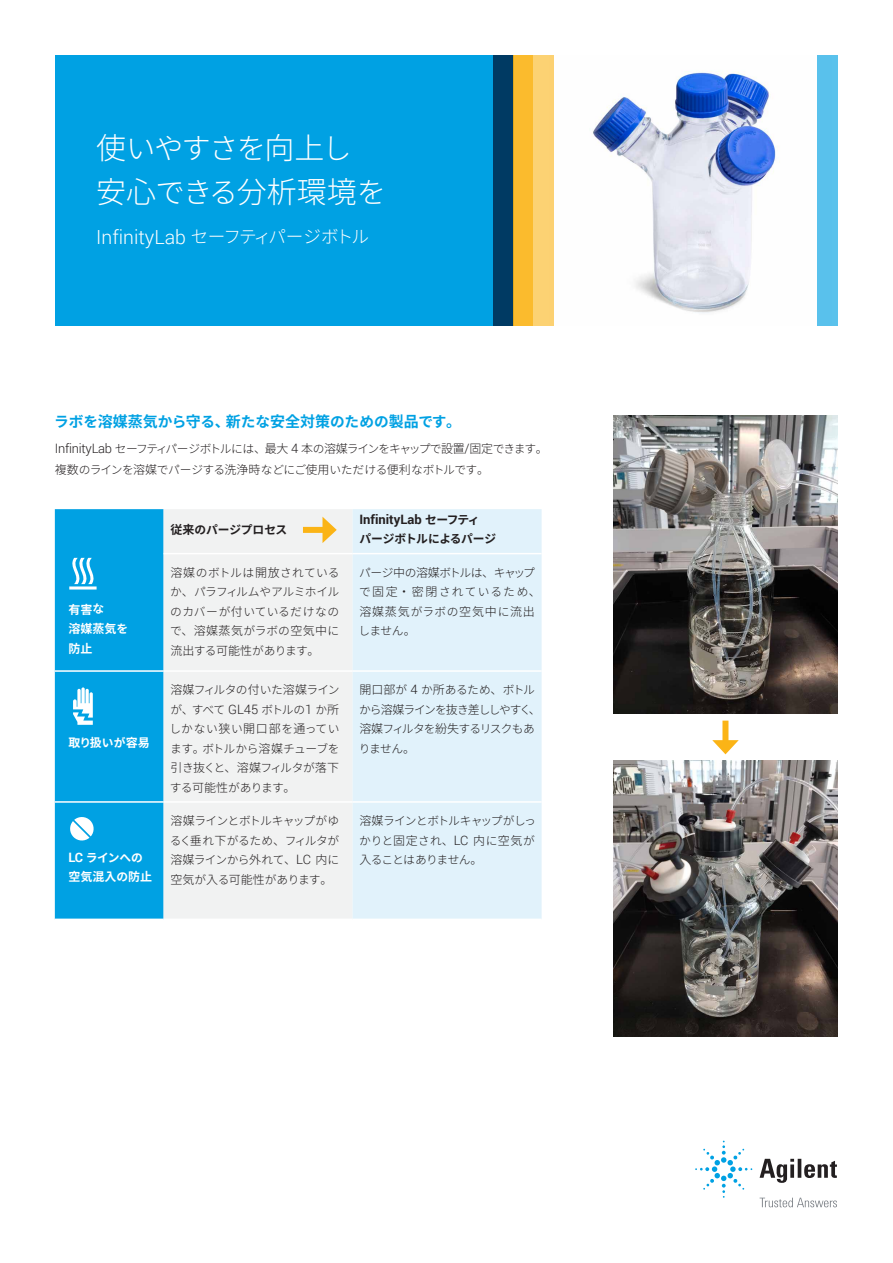
<style>
.page{position:relative;width:893px;height:1263px;background:#fff}
.page>*{position:absolute;margin:0;border:0;box-sizing:border-box;transform-origin:0 0}
.t1{font:300 30px "Noto Sans CJ Kjp";color:#fff}
.t2{font:300 29.4px "Noto Sans CJ Kjp";letter-spacing:-.06em;color:#fff}
.t3{font:300 19.5px "Roboto";color:#fff}
.t4{font:700 14.7px "Noto Sans CJ Kjp";letter-spacing:-.005em;color:#00a1e3}
.t5{font:700 12.9px "Roboto";color:#231f20}
.t6{font:300 12px "Noto Sans CJ Kjp";letter-spacing:.035em;color:#231f20}
.t7{font:700 12px/19.5px "Noto Sans CJ Kjp";color:#fff}
.t8{font:300 12px "Noto Sans CJ Kjp";letter-spacing:.07em;color:#231f20}
.t9{font:300 11.7px/19.5px "Noto Sans CJ Kjp";letter-spacing:-.06em;color:#231f20;text-align:justify}
.t10{font:300 11.7px/19.5px "Noto Sans CJ Kjp";letter-spacing:-.095em;color:#231f20}
.t11{font:300 11.7px/19.5px "Noto Sans CJ Kjp";letter-spacing:-.025em;color:#231f20}
.t12{font:700 11.7px "Noto Sans CJ Kjp";letter-spacing:-.02em;color:#231f20}
.t13{font:700 11.7px "Noto Sans CJ Kjp";letter-spacing:-.03em;color:#fff}
.s1{font-size:30px}
.s2{font-size:29.4px}
.s3{font-family:"Noto Sans CJ Kjp";font-size:17.7px}
.s4{font-size:15px}
.s5{font-family:"Roboto";font-size:12.9px}
.s6{font-size:12px}
.s7{font-size:11.7px}
.s8{font-family:"Noto Sans CJ Kjp";font-size:11.7px}
</style>
<div class="page">
<div style="left:55px;top:55px;width:458px;height:270px;background:#00a1e3"></div>
<img style="left:593px;top:71px;width:187px;height:242px">
<div style="left:817px;top:55px;width:20px;height:270px;background:#59c1ec"></div>
<div style="left:493px;top:55px;width:20px;height:270px;background:#003a63"></div>
<div style="left:513px;top:55px;width:20px;height:270px;background:#fbbb2d"></div>
<div style="left:533px;top:55px;width:21px;height:270px;background:#fcd273"></div>
<div style="left:164px;top:509px;width:189px;height:409px;background:#f1f2f2"></div>
<div style="left:353px;top:509px;width:189px;height:409px;background:#e1f2fb"></div>
<hr style="left:164px;top:553px;width:189px;height:1px;background:#fff">
<hr style="left:353px;top:553px;width:189px;height:1px;background:#fff">
<hr style="left:164px;top:670px;width:189px;height:2px;background:#fff">
<hr style="left:353px;top:670px;width:189px;height:2px;background:#fff">
<hr style="left:164px;top:801px;width:189px;height:2px;background:#fff">
<hr style="left:353px;top:801px;width:189px;height:2px;background:#fff">
<div style="left:55px;top:509px;width:109px;height:410px;background:#00a1e3"></div>
<img style="left:614px;top:416px;width:223px;height:298px">
<img style="left:614px;top:760px;width:223px;height:276px">
<div style="left:722px;top:721px;width:6px;height:24px;background:#fbb416"></div>
<svg style="left:712px;top:740px;width:27px;height:14px"></svg>
<div style="left:303px;top:527px;width:25px;height:6px;background:#fbb416"></div>
<svg style="left:322px;top:517px;width:15px;height:26px"></svg>
<svg style="left:760px;top:1159px;width:77px;height:24px"></svg>
<svg style="left:695px;top:1141px;width:57px;height:57px"></svg>
<svg style="left:760px;top:1198px;width:77px;height:9px"></svg>
<h2 class="t2" style="left:96px;top:132px;width:257px"><span class="s1">使</span>いやすさを<span class="s1">向上</span>し</h2>
<h1 class="t1" style="left:96px;top:175px;width:291px">安心<span class="s2">できる</span>分析環境<span class="s2">を</span></h1>
<h3 class="t3" style="left:96px;top:223px;width:274px">InfinityLab <span class="s3">セーフティパージボトル</span></h3>
<p class="t4" style="left:54px;top:413px;width:409px">ラボを<span class="s4">溶媒蒸気</span>から<span class="s4">守</span>る<span class="s4">、新</span>たな<span class="s4">安全対策</span>のための<span class="s4">製品</span>です<span class="s4">。</span></p>
<p class="t9" style="left:55px;top:438px;width:494px;line-height:20.7px"><span class="s5">InfinityLab</span> セーフティパージボトルには<span class="s6">、最大</span> <span class="s5">4</span> <span class="s6">本</span>の<span class="s6">溶媒</span>ラインをキャップで<span class="s6">設置</span><span class="s5">/</span><span class="s6">固定</span>できます<span class="s6">。複数</span>のラインを<span class="s6">溶媒</span>でパージする<span class="s6">洗浄時</span>などにご<span class="s6">使用</span>いただける<span class="s6">便利</span>なボトルです<span class="s6">。</span></p>
<p class="t7" style="left:68px;top:600px;width:61px">有害<span class="s7">な<br></span>溶媒蒸気<span class="s7">を</span>防止</p>
<p class="t7" style="left:68px;top:733px;width:83px">取<span class="s7">り</span>扱<span class="s7">いが</span>容易</p>
<p class="t13" style="left:68px;top:851px;width:76px"><span class="s5">LC</span> ラインへの</p>
<p class="t7" style="left:68px;top:867px;width:85px">空気混入<span class="s7">の</span>防止</p>
<p class="t12" style="left:170px;top:523px;width:119px"><span class="s6">従来</span>のパージプロセス</p>
<p class="t9" style="left:170px;top:563px;width:171px"><span class="s6">溶媒</span>のボトルは<span class="s6">開放</span>されているか<span class="s6">、</span>パラフィルムやアルミホイルのカバーが<span class="s6">付</span>いているだけなの</p>
<p class="t6" style="left:170px;top:624px;width:171px"><span class="s7">で</span>、溶媒蒸気<span class="s7">がラボの</span>空気中<span class="s7">に</span></p>
<p class="t9" style="left:170px;top:641px;width:151px"><span class="s6">流出</span>する<span class="s6">可能性</span>があります<span class="s6">。</span></p>
<p class="t5" style="left:359px;top:510px;width:122px">InfinityLab <span class="s8">セーフティ</span></p>
<p class="t12" style="left:359px;top:533px;width:138px">パージボトルによるパージ</p>
<p class="t11" style="left:359px;top:563px;width:183px">パージ<span class="s6">中</span>の<span class="s6">溶媒</span>ボトルは<span class="s6">、</span>キャップで<span class="s6">固定・密閉</span>されているため<span class="s6">、</span></p>
<p class="t8" style="left:359px;top:605px;width:177px">溶媒蒸気<span class="s7">がラボの</span>空気中<span class="s7">に</span>流出</p>
<p class="t9" style="left:359px;top:621px;width:59px">しません<span class="s6">。</span></p>
<p class="t9" style="left:170px;top:680px;width:172px"><span class="s6">溶媒</span>フィルタの<span class="s6">付</span>いた<span class="s6">溶媒</span>ラインが<span class="s6">、</span>すべて <span class="s5">GL45</span> ボトルの<span class="s5">1</span> か<span class="s6">所</span>しかない<span class="s6">狭</span>い<span class="s6">開口部</span>を<span class="s6">通</span>っています<span class="s6">。</span>ボトルから<span class="s6">溶媒</span>チューブを<span class="s6">引</span>き<span class="s6">抜</span>くと<span class="s6">、溶媒</span>フィルタが<span class="s6">落下</span>する<span class="s6">可能性</span>があります<span class="s6">。</span></p>
<p class="t10" style="left:359px;top:680px;width:183px"><span class="s6">開口部</span>が <span class="s5">4</span> か<span class="s6">所</span>あるため<span class="s6">、</span>ボトルから<span class="s6">溶媒</span>ラインを<span class="s6">抜</span>き<span class="s6">差</span>ししやすく<span class="s6">、溶媒</span>フィルタを<span class="s6">紛失</span>するリスクもありません<span class="s6">。</span></p>
<p class="t9" style="left:170px;top:811px;width:171px"><span class="s6">溶媒</span>ラインとボトルキャップがゆるく<span class="s6">垂</span>れ<span class="s6">下</span>がるため<span class="s6">、</span>フィルタが<span class="s6">溶媒</span>ラインから<span class="s6">外</span>れて<span class="s6">、</span><span class="s5">LC</span> <span class="s6">内</span>に</p>
<p class="t6" style="left:170px;top:873px;width:164px">空気<span class="s7">が</span>入<span class="s7">る</span>可能性<span class="s7">があります</span>。</p>
<p class="t9" style="left:359px;top:811px;width:178px"><span class="s6">溶媒</span>ラインとボトルキャップがしっかりと<span class="s6">固定</span>され<span class="s6">、</span><span class="s5">LC</span> <span class="s6">内</span>に<span class="s6">空気</span>が<span class="s6">入</span>ることはありません<span class="s6">。</span></p>
</div>
